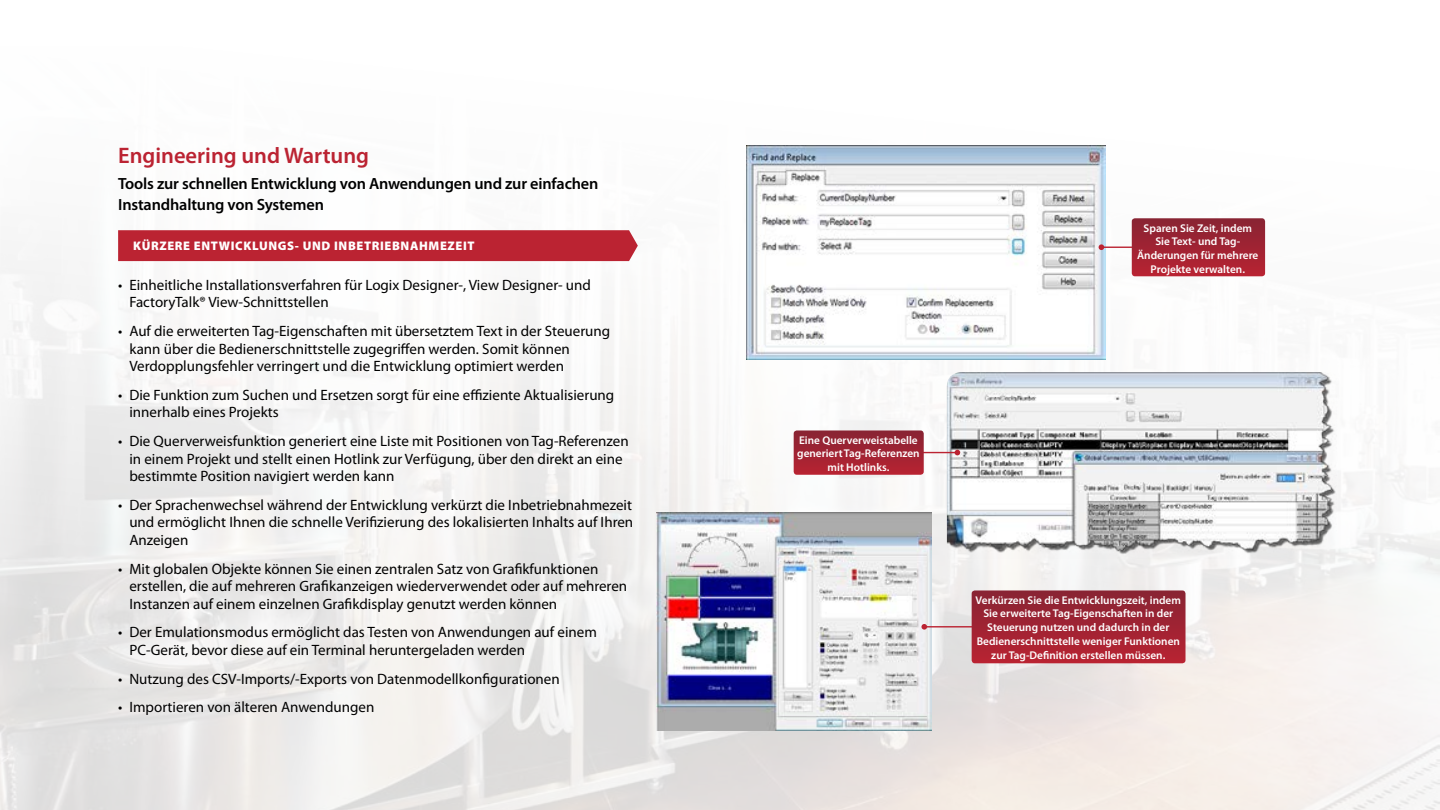
<style>
.page{position:relative;width:1440px;height:810px;background:#fff}
.page>*{position:absolute;margin:0;border:0;box-sizing:border-box;transform-origin:0 0}
.t1{font:600 22.5px "Myriad Pro";color:#bb2332}
.t2{font:600 16.25px/21.2px "Myriad Pro";letter-spacing:-.01em;color:#000}
.t3{font:15px/17.5px "Myriad Pro";color:#000}
.t4{font:900 12.5px "Myriad Pro";letter-spacing:.05em;color:#fff}
.t5{font:600 11.25px/13.8px "Myriad Pro";color:#fff;text-align:center}
</style>
<div class="page">
<img style="left:0;top:145px;width:1440px;height:665px">
<img style="left:747px;top:145px;width:358px;height:215px">
<img style="left:947px;top:372px;width:394px;height:188px">
<hr style="left:906px;top:452px;width:51px;height:1px;background:#bb2332">
<svg style="left:955px;top:450px;width:5px;height:5px"></svg>
<hr style="left:1101px;top:247px;width:52px;height:1px;background:#bb2332">
<svg style="left:1099px;top:244px;width:5px;height:6px"></svg>
<svg style="left:1132px;top:218px;width:133px;height:58px;background:#a02433"></svg>
<svg style="left:794px;top:430px;width:130px;height:45px;background:#a12736"></svg>
<img style="left:656px;top:512px;width:275px;height:218px">
<hr style="left:924px;top:626px;width:52px;height:2px;background:#bb2332">
<svg style="left:921px;top:624px;width:6px;height:6px"></svg>
<svg style="left:972px;top:590px;width:214px;height:73px;background:#a02534"></svg>
<div style="left:118px;top:230px;width:520px;height:31px;background:#bb2332"></div>
<h1 class="t1" style="left:118px;top:141px;width:253px">Engineering und Wartung</h1>
<p class="t2" style="left:118px;top:173px;width:482px">Tools zur schnellen Entwicklung von Anwendungen und zur einfachen<br>Instandhaltung von Systemen</p>
<p class="t4" style="left:133px;top:238px;width:343px">KÜRZERE ENTWICKLUNGS- UND INBETRIEBNAHMEZEIT</p>
<p class="t3" style="left:129px;top:276px;width:463px;text-indent:-11px">• Einheitliche Installationsverfahren für Logix Designer-, View Designer- und<br>FactoryTalk® View-Schnittstellen</p>
<p class="t3" style="left:129px;top:322px;width:482px;text-indent:-11px">• Auf die erweiterten Tag-Eigenschaften mit übersetztem Text in der Steuerung kann über die Bedienerschnittstelle zugegriffen werden. Somit können<br>Verdopplungsfehler verringert und die Entwicklung optimiert werden</p>
<p class="t3" style="left:129px;top:386px;width:486px;text-indent:-11px">• Die Funktion zum Suchen und Ersetzen sorgt für eine effiziente Aktualisierung innerhalb eines Projekts</p>
<p class="t3" style="left:129px;top:432px;width:501px;text-indent:-11px">• Die Querverweisfunktion generiert eine Liste mit Positionen von Tag-Referenzen in einem Projekt und stellt einen Hotlink zur Verfügung, über den direkt an eine bestimmte Position navigiert werden kann</p>
<p class="t3" style="left:129px;top:496px;width:505px;text-align:justify;text-indent:-11px">• Der Sprachenwechsel während der Entwicklung verkürzt die Inbetriebnahmezeit und ermöglicht Ihnen die schnelle Verifizierung des lokalisierten Inhalts auf Ihren Anzeigen</p>
<p class="t3" style="left:129px;top:560px;width:499px;text-indent:-11px">• Mit globalen Objekte können Sie einen zentralen Satz von Grafikfunktionen erstellen, die auf mehreren Grafikanzeigen wiederverwendet oder auf mehreren<br>Instanzen auf einem einzelnen Grafikdisplay genutzt werden können</p>
<p class="t3" style="left:129px;top:623px;width:469px;text-indent:-11px">• Der Emulationsmodus ermöglicht das Testen von Anwendungen auf einem<br>PC-Gerät, bevor diese auf ein Terminal heruntergeladen werden</p>
<p class="t3" style="left:118px;top:670px;width:443px">• Nutzung des CSV-Imports/-Exports von Datenmodellkonfigurationen</p>
<p class="t3" style="left:118px;top:698px;width:258px">• Importieren von älteren Anwendungen</p>
<p class="t5" style="left:1137px;top:221px;width:123px">Sparen Sie Zeit, indem<br>Sie Text- und Tag-<br>Änderungen für mehrere<br>Projekte verwalten.</p>
<p class="t5" style="left:797px;top:433px;width:124px">Eine Querverweistabelle generiert Tag-Referenzen mit Hotlinks.</p>
<p class="t5" style="left:976px;top:593px;width:207px">Verkürzen Sie die Entwicklungszeit, indem Sie erweiterte Tag-Eigenschaften in der Steuerung nutzen und dadurch in der Bedienerschnittstelle weniger Funktionen zur Tag‑Definition erstellen müssen.</p>
</div>
